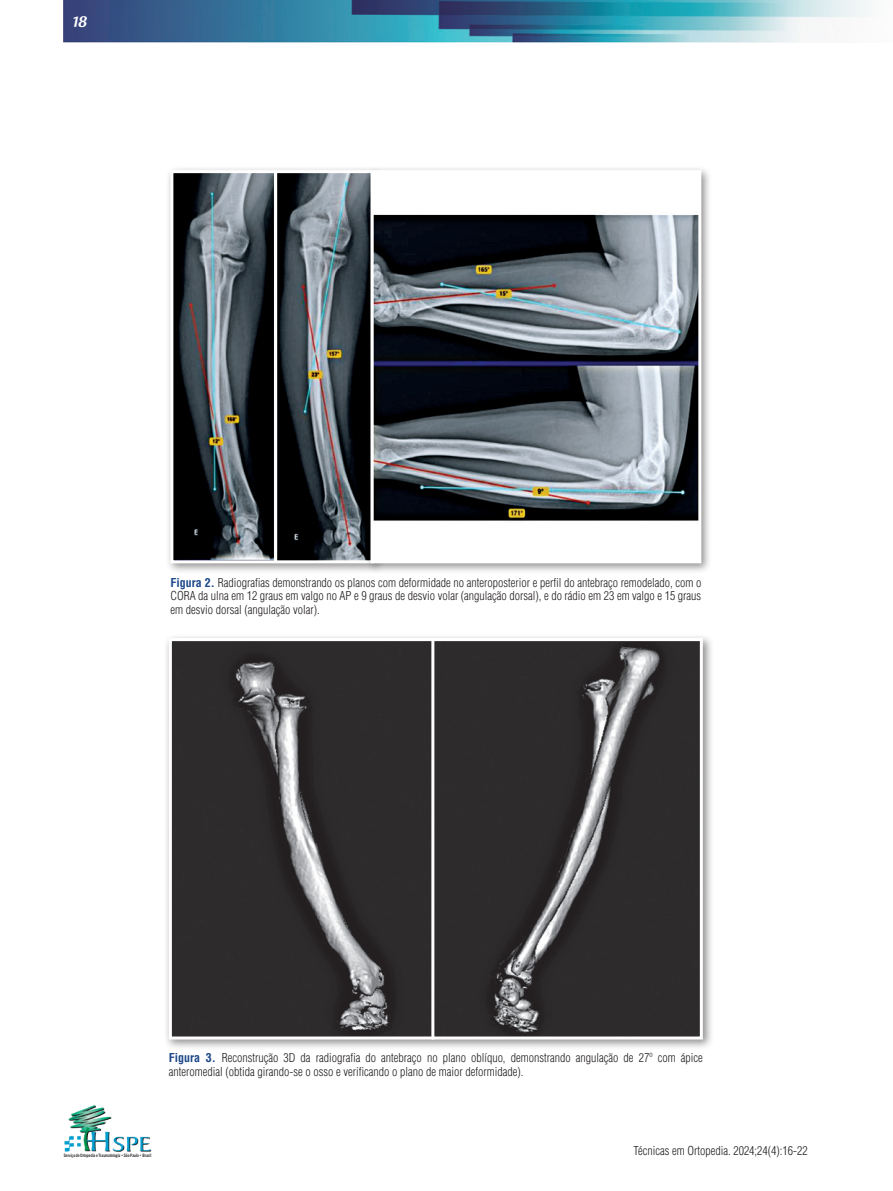
<style>
.page{position:relative;width:893px;height:1191px;background:#fff}
.page>*{position:absolute;margin:0;border:0;box-sizing:border-box;transform-origin:0 0}
.t1{font:600 15px "Raspoutine";color:#fff}
.t2{font:300 condensed 12px/14px "Helvetica LT Std";color:#231f20}
.t3{font:700 4.5px "News Gothic BT";color:#231f20;scale:.8 1}
.s1{font-weight:700;color:#1c4788}
</style>
<div class="page">
<img style="left:64px;top:0;width:805px;height:43px">
<img style="left:64px;top:1105px;width:87px;height:47px">
<div style="left:164px;top:633px;width:550px;height:417px;background:#231f20;opacity:.5"></div>
<img style="left:173px;top:642px;width:526px;height:393px">
<div style="left:169px;top:638px;width:534px;height:401px;border:3px solid #fff"></div>
<hr style="left:431px;top:638px;width:3px;height:401px;background:#fff">
<div style="left:165px;top:165px;width:220px;height:409px;background:#231f20;opacity:.5"></div>
<img style="left:174px;top:174px;width:191px;height:385px">
<div style="left:170px;top:170px;width:204px;height:393px;border:3px solid #fff"></div>
<div style="left:365px;top:165px;width:348px;height:409px;background:#231f20;opacity:.5"></div>
<div style="left:371px;top:170px;width:330px;height:393px;border:3px solid #fff"></div>
<hr style="left:274px;top:170px;width:3px;height:392px;background:#fff">
<p class="t1" style="left:72px;top:14px;width:16px">18</p>
<p class="t2" style="left:170px;top:575px;width:532px;text-align:justify"><span class="s1">Figura 2.</span> Radiografias demonstrando os planos com deformidade no anteroposterior e perfil do antebraço remodelado, com o CORA da ulna em 12 graus em valgo no AP e 9 graus de desvio volar (angulação dorsal), e do rádio em 23 em valgo e 15 graus em desvio dorsal (angulação volar).</p>
<p class="t2" style="left:169px;top:1050px;width:535px"><span class="s1">Figura 3.</span> Reconstrução 3D da radiografia do antebraço no plano oblíquo, demonstrando angulação de 27º com ápice anteromedial (obtida girando-se o osso e verificando o plano de maior deformidade).</p>
<p class="t3" style="left:64px;top:1152px;width:111px">Serviço de Ortopedia e Traumatologia • São Paulo • Brasil</p>
<p class="t2" style="left:634px;top:1144px;width:176px">Técnicas em Ortopedia. 2024;24(4):16-22</p>
</div>
